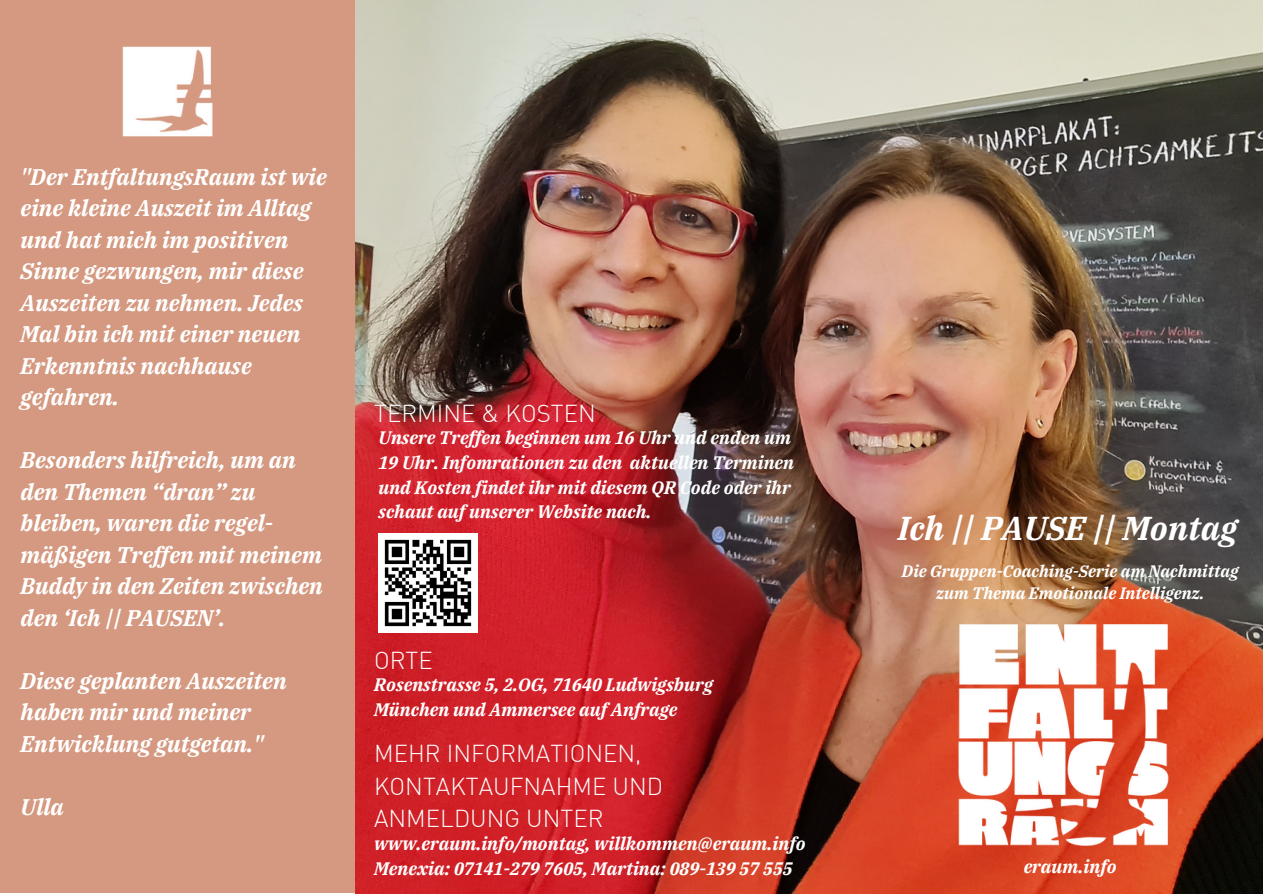
<style>
.page{position:relative;width:1263px;height:894px;background:#fff}
.page>*{position:absolute;margin:0;border:0;box-sizing:border-box;transform-origin:0 0}
.t1{font:italic 700 33px "IBM Plex Serif";color:#fff}
.t2{font:300 24px/32.5px "DIN";color:#fff}
.t3{font:italic 700 22.5px/31.5px "IBM Plex Serif";color:#fff}
.t4{font:italic 700 18px/24.8px "IBM Plex Serif";color:#fff}
.t5{font:italic 700 16.5px/22.5px "IBM Plex Serif";color:#fff;text-align:center}
</style>
<div class="page">
<div style="left:0;top:0;width:1263px;height:892px;background:#d49980"></div>
<img style="left:356px;top:0;width:906px;height:893px">
<img style="left:905px;top:583px;width:313px;height:310px">
<img style="left:122px;top:46px;width:91px;height:91px">
<img style="left:378px;top:533px;width:99px;height:99px">
<p class="t3" style="left:21px;top:160px;width:308px">"Der EntfaltungsRaum ist wie eine kleine Auszeit im Alltag und hat mich im positiven<br>Sinne gezwungen, mir diese<br>Auszeiten zu nehmen. Jedes<br>Mal bin ich mit einer neuen<br>Erkenntnis nachhause gefahren.</p>
<p class="t3" style="left:21px;top:444px;width:304px">Besonders hilfreich, um an den Themen “dran” zu bleiben, waren die regel&shy;mäßigen Treffen mit meinem<br>Buddy in den Zeiten zwischen den ‘Ich || PAUSEN’.</p>
<p class="t3" style="left:21px;top:664px;width:268px">Diese geplanten Auszeiten haben mir und meiner<br>Entwicklung gutgetan."</p>
<p class="t3" style="left:21px;top:790px;width:45px">Ulla</p>
<p class="t2" style="left:374px;top:397px;width:223px">TERMINE &amp; KOSTEN</p>
<p class="t4" style="left:378px;top:425px;width:414px">Unsere Treffen beginnen um 16 Uhr und enden um</p>
<p class="t4" style="left:378px;top:449px;width:417px">19 Uhr. Infomrationen zu den aktuellen Terminen und Kosten findet ihr mit diesem QR Code oder ihr schaut auf unserer Website nach.</p>
<p class="t2" style="left:374px;top:643px;width:60px">ORTE</p>
<p class="t4" style="left:374px;top:671px;width:340px">Rosenstrasse 5, 2.OG, 71640 Ludwigsburg</p>
<p class="t4" style="left:374px;top:696px;width:305px">München und Ammersee auf Anfrage</p>
<p class="t2" style="left:374px;top:736px;width:269px">MEHR INFORMATIONEN,</p>
<p class="t2" style="left:374px;top:768px;width:290px">KONTAKTAUFNAHME UND<br>ANMELDUNG UNTER</p>
<p class="t4" style="left:374px;top:830px;width:433px">www.eraum.info/montag, willkommen@eraum.info</p>
<p class="t4" style="left:374px;top:855px;width:420px">Menexia: 07141-279 7605, Martina: 089-139 57 555</p>
<p class="t1" style="left:898px;top:506px;width:340px">Ich || PAUSE || Montag</p>
<p class="t5" style="left:902px;top:559px;width:338px">Die Gruppen-Coaching-Serie am Nachmittag zum Thema Emotionale Intelligenz.</p>
<p class="t4" style="left:1024px;top:853px;width:95px">eraum.info</p>
</div>
